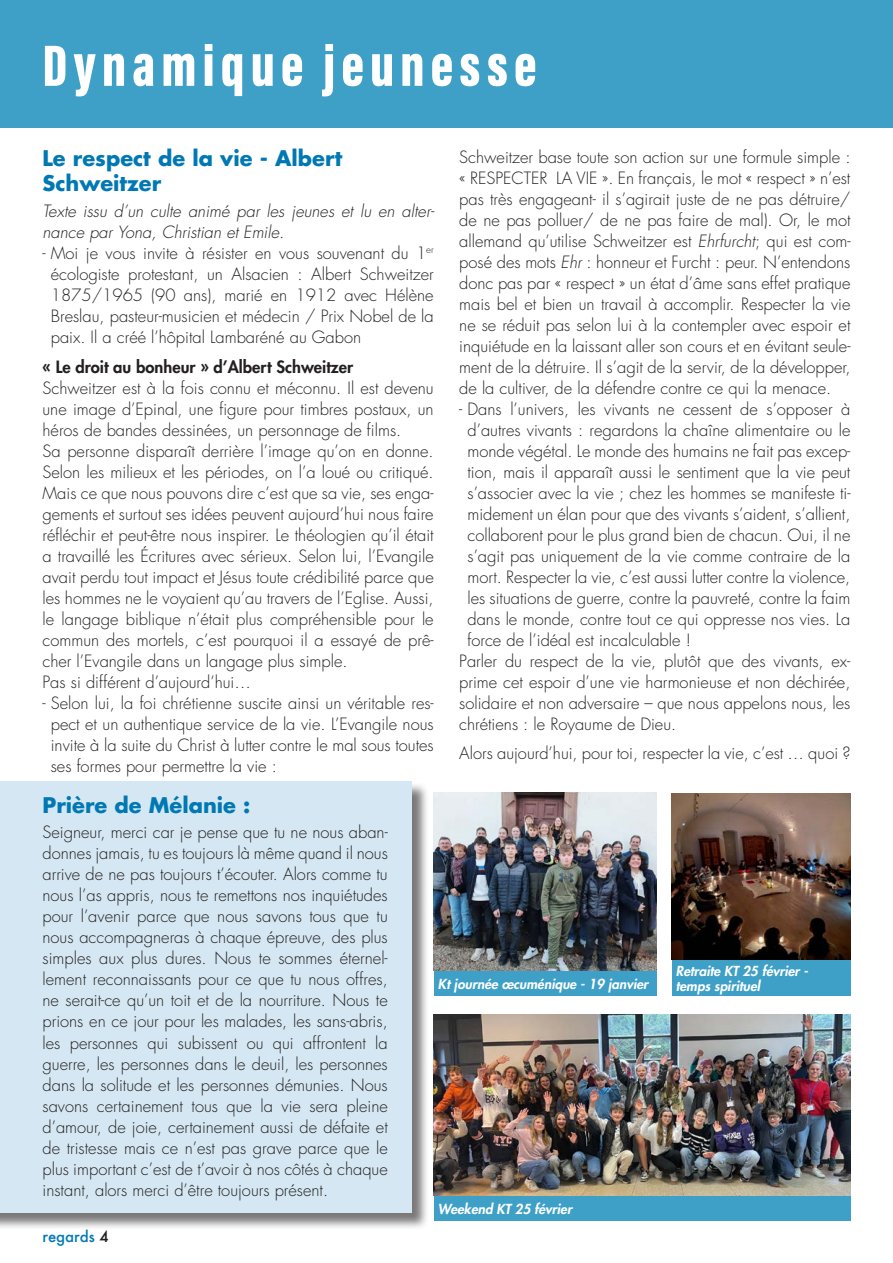
<style>
.page{position:relative;width:893px;height:1263px;background:#fff}
.page>*{position:absolute;margin:0;border:0;box-sizing:border-box;transform-origin:0 0}
.t1{font:900 60px "Acumin Pro Extra Cond";letter-spacing:.1em;color:#fff}
.t2{font:700 21px/25.2px "Futura Std";color:#0078b3}
.t3{font:300 16.5px/21px "Futura Std";color:#231f20;text-align:justify}
.t4{font:italic 300 16.5px/21px "Futura Std";color:#231f20}
.t5{font:800 16.5px "Futura Std";color:#231f20}
.t6{font:500 15px "Futura";color:#0078b3}
.t7{font:italic 800 13.5px/15px "Futura Std";color:#fff}
.s1{font-style:italic}
.s2{color:#231f20}
</style>
<div class="page">
<div style="left:0;top:782px;width:429px;height:448px;background:#231f20;opacity:.6"></div>
<div style="left:0;top:782px;width:412px;height:431px;background:#d4e7f2"></div>
<div style="left:0;top:0;width:893px;height:128px;background:#3ea0c7"></div>
<hr style="left:892px;top:0;width:1px;height:128px;background:#b46651">
<img style="left:434px;top:792px;width:223px;height:178px">
<img style="left:671px;top:793px;width:179px;height:166px">
<img style="left:434px;top:1015px;width:416px;height:180px">
<div style="left:434px;top:970px;width:223px;height:25px;background:#3ea0c7"></div>
<div style="left:671px;top:959px;width:179px;height:36px;background:#3ea0c7"></div>
<div style="left:434px;top:1195px;width:416px;height:25px;background:#3ea0c7"></div>
<h1 class="t1" style="left:43px;top:29px;width:495px">Dynamique jeunesse</h1>
<p class="t2" style="left:43px;top:145px;width:301px">Le respect de la vie - Albert<br>Schweitzer</p>
<p class="t4" style="left:43px;top:201px;width:394px">Texte issu d’un culte animé par les jeunes et lu en alter&shy;nance par Yona, Christian et Emile.</p>
<p class="t3" style="left:51px;top:243px;width:384px;text-indent:-8px">- Moi je vous invite à résister en vous souvenant du 1<sup>er </sup>écologiste protestant, un Alsacien : Albert Schweitzer 1875/1965 (90 ans), marié en 1912 avec Hélène Breslau, pasteur-musicien et médecin / Prix Nobel de la paix. Il a créé l’hôpital Lambaréné au Gabon</p>
<p class="t5" style="left:43px;top:356px;width:312px">« Le droit au bonheur » d’Albert Schweitzer</p>
<p class="t3" style="left:43px;top:378px;width:393px;text-align:left">Schweitzer est à la fois connu et méconnu. Il est devenu une image d’Epinal, une figure pour timbres postaux, un héros de bandes dessinées, un personnage de films.<br>Sa personne disparaît derrière l’image qu’on en donne.<br>Selon les milieux et les périodes, on l’a loué ou critiqué.<br>Mais ce que nous pouvons dire c’est que sa vie, ses enga&shy;gements et surtout ses idées peuvent aujourd’hui nous faire réfléchir et peut-être nous inspirer. Le théologien qu’il était a travaillé les Écritures avec sérieux. Selon lui, l’Evangile avait perdu tout impact et Jésus toute crédibilité parce que les hommes ne le voyaient qu’au travers de l’Eglise. Aussi, le langage biblique n’était plus compréhensible pour le commun des mortels, c’est pourquoi il a essayé de prê&shy;cher l’Evangile dans un langage plus simple.<br>Pas si différent d’aujourd’hui…</p>
<p class="t3" style="left:51px;top:693px;width:384px;text-indent:-8px">- Selon lui, la foi chrétienne suscite ainsi un véritable res&shy;pect et un authentique service de la vie. L’Evangile nous invite à la suite du Christ à lutter contre le mal sous toutes ses formes pour permettre la vie :</p>
<p class="t3" style="left:459px;top:147px;width:393px">Schweitzer base toute son action sur une formule simple : « RESPECTER LA VIE ». En français, le mot « respect » n’est pas très engageant- il s’agirait juste de ne pas détruire/ de ne pas polluer/ de ne pas faire de mal). Or, le mot allemand qu’utilise Schweitzer est <span class="s1">Ehrfurcht</span>; qui est com&shy;posé des mots <span class="s1">Ehr</span> : honneur et Furcht : peur. N’entendons donc pas par « respect » un état d’âme sans effet pratique mais bel et bien un travail à accomplir. Respecter la vie ne se réduit pas selon lui à la contempler avec espoir et inquiétude en la laissant aller son cours et en évitant seule&shy;ment de la détruire. Il s’agit de la servir, de la développer, de la cultiver, de la défendre contre ce qui la menace.</p>
<p class="t3" style="left:459px;top:399px;width:393px">- Dans l’univers, les vivants ne cessent de s’opposer à</p>
<p class="t3" style="left:467px;top:420px;width:384px">d’autres vivants : regardons la chaîne alimentaire ou le</p>
<p class="t3" style="left:467px;top:441px;width:384px">monde végétal. Le monde des humains ne fait pas excep-</p>
<p class="t3" style="left:467px;top:462px;width:384px">tion, mais il apparaît aussi le sentiment que la vie peut</p>
<p class="t3" style="left:467px;top:483px;width:384px">s’associer avec la vie ; chez les hommes se manifeste ti-</p>
<p class="t3" style="left:467px;top:504px;width:384px">midement un élan pour que des vivants s’aident, s’allient,</p>
<p class="t3" style="left:467px;top:525px;width:384px">collaborent pour le plus grand bien de chacun. Oui, il ne</p>
<p class="t3" style="left:467px;top:546px;width:384px">s’agit pas uniquement de la vie comme contraire de la</p>
<p class="t3" style="left:467px;top:567px;width:384px">mort. Respecter la vie, c’est aussi lutter contre la violence,</p>
<p class="t3" style="left:467px;top:588px;width:384px">les situations de guerre, contre la pauvreté, contre la faim</p>
<p class="t3" style="left:467px;top:609px;width:384px">dans le monde, contre tout ce qui oppresse nos vies. La</p>
<p class="t3" style="left:467px;top:630px;width:225px">force de l’idéal est incalculable !</p>
<p class="t3" style="left:459px;top:651px;width:393px">Parler du respect de la vie, plutôt que des vivants, ex-</p>
<p class="t3" style="left:459px;top:672px;width:393px">prime cet espoir d’une vie harmonieuse et non déchirée,</p>
<p class="t3" style="left:459px;top:693px;width:393px">solidaire et non adversaire – que nous appelons nous, les</p>
<p class="t3" style="left:459px;top:714px;width:219px">chrétiens : le Royaume de Dieu.</p>
<p class="t3" style="left:459px;top:743px;width:393px">Alors aujourd’hui, pour toi, respecter la vie, c’est … quoi ?</p>
<p class="t2" style="left:43px;top:792px;width:209px">Prière de Mélanie :</p>
<p class="t3" style="left:43px;top:822px;width:347px">Seigneur, merci car je pense que tu ne nous aban&shy;donnes jamais, tu es toujours là même quand il nous arrive de ne pas toujours t’écouter. Alors comme tu nous l’as appris, nous te remettons nos inquiétudes pour l’avenir parce que nous savons tous que tu nous accompagneras à chaque épreuve, des plus simples aux plus dures. Nous te sommes éternel&shy;lement reconnaissants pour ce que tu nous offres, ne serait-ce qu’un toit et de la nourriture. Nous te prions en ce jour pour les malades, les sans-abris, les personnes qui subissent ou qui affrontent la guerre, les personnes dans le deuil, les personnes dans la solitude et les personnes démunies. Nous savons certainement tous que la vie sera pleine d’amour, de joie, certainement aussi de défaite et de tristesse mais ce n’est pas grave parce que le plus important c’est de t’avoir à nos côtés à chaque instant, alors merci d’être toujours présent.</p>
<p class="t6" style="left:43px;top:1226px;width:68px">regards <span class="s2">4</span></p>
<p class="t7" style="left:438px;top:976px;width:212px">Kt journée œcuménique - 19 janvier</p>
<p class="t7" style="left:676px;top:963px;width:134px">Retraite KT 25 février - temps spirituel</p>
<p class="t7" style="left:438px;top:1201px;width:135px">Weekend KT 25 février</p>
</div>
